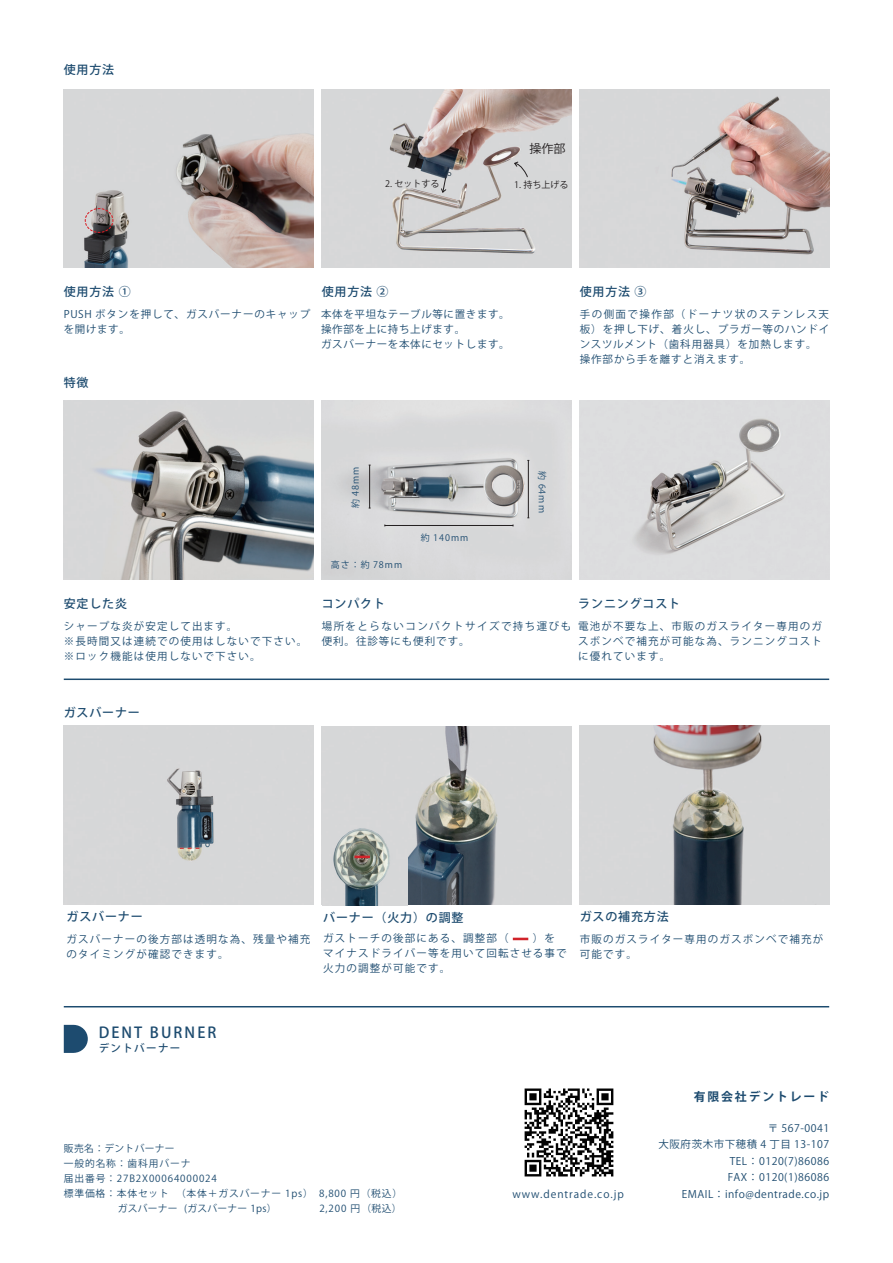
<style>
.page{position:relative;width:893px;height:1263px;background:#fff}
.page>*{position:absolute;margin:0;border:0;box-sizing:border-box;transform-origin:0 0}
.t1{font:500 15px "Koz Go Pr 6 N";letter-spacing:.14em;color:#1d4b6f}
.t2{font:500 12px "Koz Go Pr 6 N";letter-spacing:.07em;color:#1d4b6f}
.t3{font:12px "Koz Go Pro";color:#231f20}
.t4{font:700 11.85px "Koz Go Pr 6 N";letter-spacing:.15em;color:#1d4b6f}
.t5{font:10.5px/15px "Koz Go Pr 6 N";letter-spacing:.11em;color:#1d4b6f}
.t6{font:10.5px/15px "Koz Go Pr 6 N";letter-spacing:.09em;color:#1d4b6f}
.t7{font:10.5px/16.5px "Koz Go Pr 6 N";letter-spacing:.05em;color:#1d4b6f;text-align:right}
.t8{font:10.5px/15px "Koz Go Pr 6 N";letter-spacing:.06em;color:#1d4b6f}
.t9{font:10.5px/15px "Koz Go Pr 6 N";letter-spacing:.14em;color:#1d4b6f}
.t10{font:500 10.5px "Koz Go Pr 6 N";letter-spacing:.13em;color:#1d4b6f}
.t11{font:9.75px "Koz Go Pr 6 N";letter-spacing:.09em;color:#1d4b6f}
.t12{font:9.75px "Koz Go Pr 6 N";letter-spacing:.03em;color:#1d4b6f}
.t13{font:9px "Koz Go Pr 6 N";letter-spacing:.11em;color:#1d4b6f}
.t14{font:9px "Koz Go Pro";color:#231f20}
</style>
<div class="page">
<img style="left:524px;top:1088px;width:90px;height:89px">
<img style="left:64px;top:89px;width:249px;height:179px">
<img style="left:64px;top:183px;width:85px;height:85px">
<img style="left:322px;top:89px;width:249px;height:179px">
<img style="left:580px;top:89px;width:249px;height:179px">
<img style="left:322px;top:401px;width:249px;height:178px">
<img style="left:580px;top:401px;width:249px;height:178px">
<img style="left:64px;top:401px;width:249px;height:178px">
<img style="left:322px;top:726px;width:249px;height:179px">
<div style="left:64px;top:726px;width:249px;height:178px;background:#d6d7d8"></div>
<img style="left:580px;top:726px;width:249px;height:178px">
<img style="left:322px;top:821px;width:85px;height:85px">
<div style="left:354px;top:855px;width:16px;height:3px;border:1px solid #d1232a"></div>
<svg style="left:84px;top:207px;width:30px;height:26px"></svg>
<svg style="left:513px;top:938px;width:15px;height:2px"></svg>
<svg style="left:180px;top:848px;width:19px;height:1px"></svg>
<hr style="left:385px;top:525px;width:128px;height:1px;background:#231f20">
<hr style="left:369px;top:465px;width:1px;height:43px;background:#231f20">
<hr style="left:528px;top:460px;width:1px;height:58px;background:#231f20">
<svg style="left:514px;top:162px;width:14px;height:15px"></svg>
<svg style="left:441px;top:177px;width:5px;height:16px"></svg>
<hr style="left:64px;top:1006px;width:765px;height:1px;background:#1d4b6f">
<hr style="left:64px;top:678px;width:765px;height:2px;background:#1d4b6f">
<svg style="left:64px;top:1025px;width:24px;height:28px"></svg>
<p class="t2" style="left:64px;top:63px;width:52px">使用方法</p>
<p class="t3" style="left:529px;top:141px;width:37px">操作部</p>
<p class="t14" style="left:385px;top:177px;width:56px">2. セットする</p>
<p class="t14" style="left:514px;top:178px;width:56px">1. 持ち上げる</p>
<p class="t2" style="left:64px;top:284px;width:68px">使用方法 ①</p>
<p class="t2" style="left:322px;top:284px;width:68px">使用方法 ②</p>
<p class="t8" style="left:64px;top:307px;width:447px">PUSH ボタンを押して、ガスバーナーのキャップ　本体を平坦なテーブル等に置きます。を開けます。</p>
<p class="t8" style="left:310px;top:322px;width:201px">　操作部を上に持ち上げます。<br>　ガスバーナーを本体にセットします。</p>
<p class="t2" style="left:64px;top:376px;width:26px">特徴</p>
<p class="t2" style="left:580px;top:284px;width:68px">使用方法 ③</p>
<p class="t6" style="left:580px;top:307px;width:251px">手の側面で操作部（ドーナツ状のステンレス天板）を押し下げ、着火し、プラガー等のハンドインスツルメント（歯科用器具）を加熱します。操作部から手を離すと消えます。</p>
<p class="t2" style="left:64px;top:596px;width:65px">安定した炎</p>
<p class="t5" style="left:64px;top:619px;width:245px">シャープな炎が安定して出ます。<br>※長時間又は連続での使用はしないで下さい。※ロック機能は使用しないで下さい。</p>
<p class="t2" style="left:64px;top:705px;width:78px">ガスバーナー</p>
<p class="t13" style="left:350px;top:508px;width:43px;rotate:-90deg">約 48mm</p>
<p class="t13" style="left:547px;top:471px;width:43px;rotate:90deg">約 64mm</p>
<p class="t13" style="left:331px;top:560px;width:73px">高さ：約 78mm</p>
<p class="t13" style="left:421px;top:532px;width:49px">約 140mm</p>
<p class="t2" style="left:322px;top:596px;width:65px">コンパクト</p>
<p class="t9" style="left:322px;top:619px;width:251px">場所をとらないコンパクトサイズで持ち運びも便利。往診等にも便利です。</p>
<p class="t2" style="left:578px;top:596px;width:103px">ランニングコスト</p>
<p class="t5" style="left:578px;top:619px;width:245px;text-align:justify">電池が不要な上、市販のガスライター専用のガスボンベで補充が可能な為、ランニングコストに優れています。</p>
<p class="t2" style="left:67px;top:909px;width:78px">ガスバーナー</p>
<p class="t2" style="left:580px;top:909px;width:91px">ガスの補充方法</p>
<p class="t2" style="left:323px;top:910px;width:142px">バーナー（火力）の調整</p>
<p class="t5" style="left:323px;top:931px;width:245px;text-align:justify">ガストーチの後部にある、調整部（　　）を　マイナスドライバー等を用いて回転させる事で火力の調整が可能です。</p>
<p class="t5" style="left:67px;top:932px;width:245px">ガスバーナーの後方部は透明な為、残量や補充のタイミングが確認できます。</p>
<p class="t5" style="left:580px;top:932px;width:245px">市販のガスライター専用のガスボンベで補充が可能です。</p>
<h1 class="t1" style="left:99px;top:1023px;width:119px">DENT BURNER</h1>
<p class="t10" style="left:99px;top:1042px;width:83px">デントバーナー</p>
<p class="t12" style="left:64px;top:1143px;width:112px">販売名：デントバーナー</p>
<p class="t11" style="left:64px;top:1158px;width:128px">一般的名称：歯科用バーナ</p>
<p class="t11" style="left:64px;top:1173px;width:155px">届出番号：27B2X00064000024</p>
<p class="t11" style="left:64px;top:1187px;width:340px">標準価格：本体セット （本体＋ガスバーナー 1ps） 8,800 円（税込）</p>
<p class="t12" style="left:118px;top:1202px;width:160px">ガスバーナー (ガスバーナー 1ps）</p>
<p class="t11" style="left:294px;top:1202px;width:109px">　　 2,200 円（税込）</p>
<p class="t4" style="left:694px;top:1090px;width:137px">有限会社デントレード</p>
<p class="t7" style="left:659px;top:1120px;width:172px">〒 567-0041<br>大阪府茨木市下穂積 4 丁目 13-107<br>TEL：0120(7)86086<br>FAX：0120(1)86086</p>
<p class="t6" style="left:512px;top:1187px;width:113px">www.dentrade.co.jp</p>
<p class="t7" style="left:682px;top:1186px;width:149px">EMAIL：info@dentrade.co.jp</p>
</div>
